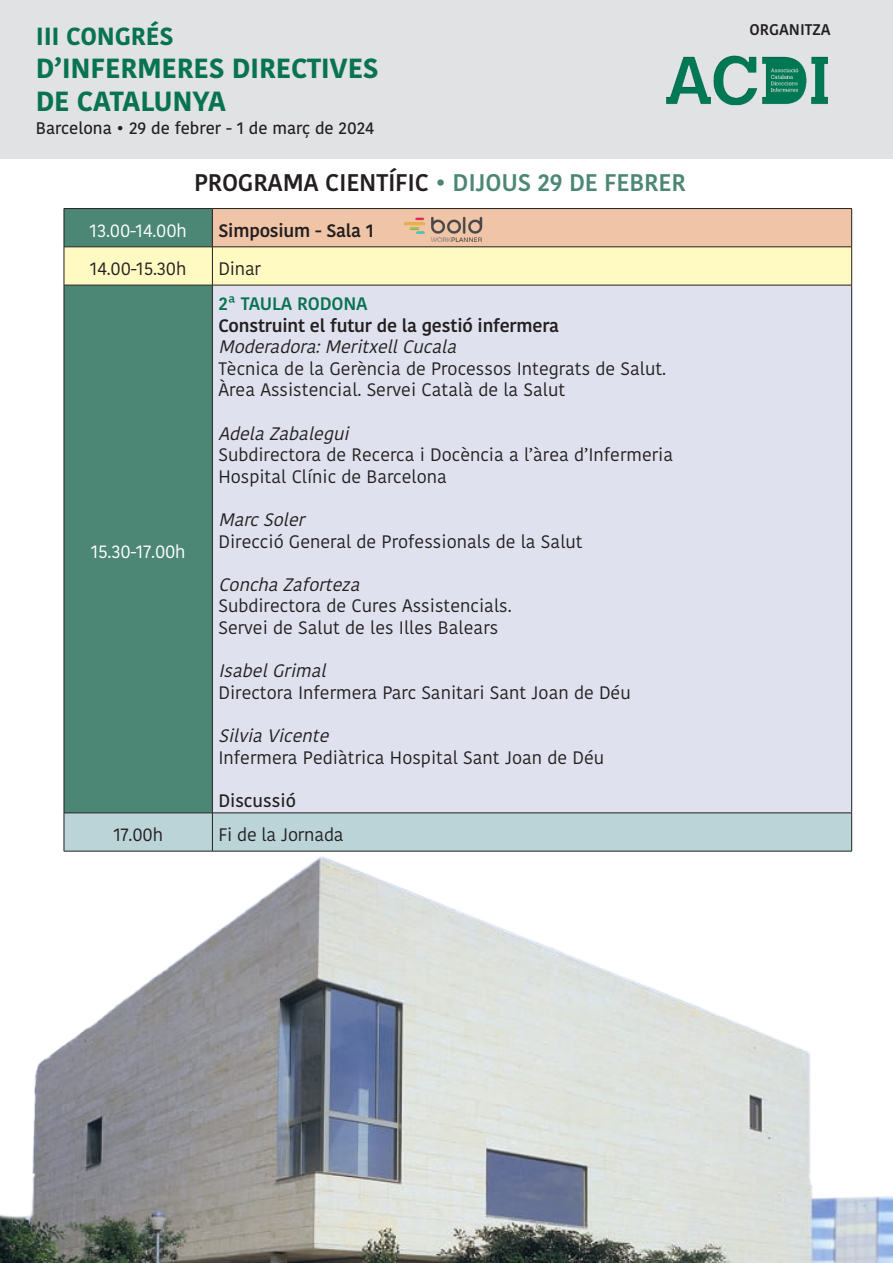
<style>
.page{position:relative;width:893px;height:1263px;background:#fff}
.page>*{position:absolute;margin:0;border:0;box-sizing:border-box;transform-origin:0 0}
.t1{font:700 27.6px/33.2px "Kohinoor Devanagari";letter-spacing:-.01em;color:#087350}
.t2{font:700 24.75px "Kohinoor Devanagari";letter-spacing:-.01em;color:#087350}
.t3{font:600 24px "Kohinoor Devanagari";letter-spacing:-.01em;color:#231f20}
.t4{font:18px "Kohinoor Devanagari";color:#231f20}
.t5{font:italic 18px "Kohinoor Devanagari";color:#231f20}
.t6{font:600 18px "Kohinoor Devanagari";letter-spacing:-.01em;color:#231f20}
.t7{font:18px "Kohinoor Devanagari";letter-spacing:-.01em;color:#fff}
.t8{font:600 18px "Kohinoor Devanagari";letter-spacing:-.01em;color:#087350}
.t9{font:500 18px "Kohinoor Devanagari";color:#231f20}
.t10{font:500 16.65px "Kohinoor Devanagari";color:#231f20}
.t11{font:600 15.45px "Kohinoor Devanagari";color:#231f20}
.s1{color:#4c8775}
.s2{font-family:"Lucida Grande";font-weight:400}
</style>
<div class="page">
<div style="left:0;top:0;width:893px;height:158px;background:#e1e2e4"></div>
<img style="left:667px;top:55px;width:160px;height:51px">
<div style="left:65px;top:209px;width:147px;height:567px;background:#4c8775"></div>
<div style="left:212px;top:209px;width:640px;height:38px;background:#f0c5a7"></div>
<div style="left:65px;top:248px;width:786px;height:37px;background:#fffac1"></div>
<div style="left:212px;top:285px;width:640px;height:528px;background:#e0e1ee"></div>
<hr style="left:64px;top:208px;width:148px;height:1px;background:#231f20">
<hr style="left:64px;top:209px;width:1px;height:38px;background:#231f20">
<hr style="left:212px;top:208px;width:640px;height:1px;background:#231f20">
<hr style="left:212px;top:209px;width:1px;height:38px;background:#231f20">
<hr style="left:851px;top:209px;width:1px;height:38px;background:#231f20">
<hr style="left:64px;top:247px;width:148px;height:1px;background:#231f20">
<hr style="left:64px;top:247px;width:1px;height:38px;background:#231f20">
<hr style="left:212px;top:247px;width:640px;height:1px;background:#231f20">
<hr style="left:212px;top:247px;width:1px;height:38px;background:#231f20">
<hr style="left:851px;top:247px;width:1px;height:38px;background:#231f20">
<hr style="left:64px;top:285px;width:148px;height:1px;background:#231f20">
<hr style="left:64px;top:285px;width:1px;height:528px;background:#231f20">
<hr style="left:212px;top:285px;width:640px;height:1px;background:#231f20">
<hr style="left:212px;top:285px;width:1px;height:528px;background:#231f20">
<hr style="left:851px;top:285px;width:1px;height:528px;background:#231f20">
<img style="left:404px;top:216px;width:79px;height:26px">
<img style="left:0;top:776px;width:893px;height:487px">
<h2 class="t2" style="left:36px;top:14px;width:139px">III CONGRÉS</h2>
<h1 class="t1" style="left:36px;top:51px;width:345px">D’INFERMERES DIRECTIVES<br>DE CATALUNYA</h1>
<p class="t10" style="left:36px;top:118px;width:340px">Barcelona • 29 de febrer - 1 de març de 2024</p>
<p class="t3" style="left:194px;top:169px;width:493px">PROGRAMA CIENTÍFIC <span class="s1">• DIJOUS 29 DE FEBRER</span></p>
<p class="t7" style="left:90px;top:220px;width:99px">13.00-14.00h</p>
<p class="t6" style="left:218px;top:220px;width:157px">Simposium - Sala 1</p>
<p class="t4" style="left:90px;top:259px;width:98px">14.00-15.30h</p>
<p class="t4" style="left:218px;top:259px;width:44px">Dinar</p>
<p class="t7" style="left:91px;top:542px;width:96px">15.30-17.00h</p>
<p class="t8" style="left:218px;top:293px;width:151px">2<span class="s2">ª</span> TAULA RODONA</p>
<p class="t6" style="left:218px;top:315px;width:342px">Construint el futur de la gestió infermera</p>
<p class="t5" style="left:218px;top:336px;width:246px">Moderadora:MeritxellCucala</p>
<p class="t4" style="left:218px;top:358px;width:449px">Tècnica de la Gerència de Processos Integrats de Salut.</p>
<p class="t4" style="left:218px;top:380px;width:348px">Àrea Assistencial. Servei Català de la Salut</p>
<p class="t5" style="left:218px;top:423px;width:138px">AdelaZabalegui</p>
<p class="t4" style="left:218px;top:444px;width:456px">Subdirectora de Recerca i Docència a l’àrea d’Infermeria</p>
<p class="t4" style="left:218px;top:466px;width:230px">Hospital Clínic de Barcelona</p>
<p class="t5" style="left:218px;top:509px;width:94px">MarcSoler</p>
<p class="t4" style="left:218px;top:531px;width:366px">Direcció General de Professionals de la Salut</p>
<p class="t5" style="left:218px;top:574px;width:149px">ConchaZaforteza</p>
<p class="t4" style="left:218px;top:596px;width:295px">Subdirectora de Cures Assistencials.</p>
<p class="t4" style="left:218px;top:617px;width:281px">Servei de Salut de les Illes Balears</p>
<p class="t5" style="left:218px;top:660px;width:115px">IsabelGrimal</p>
<p class="t4" style="left:218px;top:682px;width:414px">Directora Infermera Parc Sanitari Sant Joan de Déu</p>
<p class="t5" style="left:218px;top:725px;width:118px">SilviaVicente</p>
<p class="t4" style="left:218px;top:747px;width:387px">Infermera Pediàtrica Hospital Sant Joan de Déu</p>
<p class="t9" style="left:218px;top:790px;width:79px">Discussió</p>
<p class="t4" style="left:113px;top:825px;width:51px">17.00h</p>
<p class="t4" style="left:218px;top:825px;width:127px">Fi de la Jornada</p>
<p class="t11" style="left:749px;top:21px;width:83px">ORGANITZA</p>
</div>
